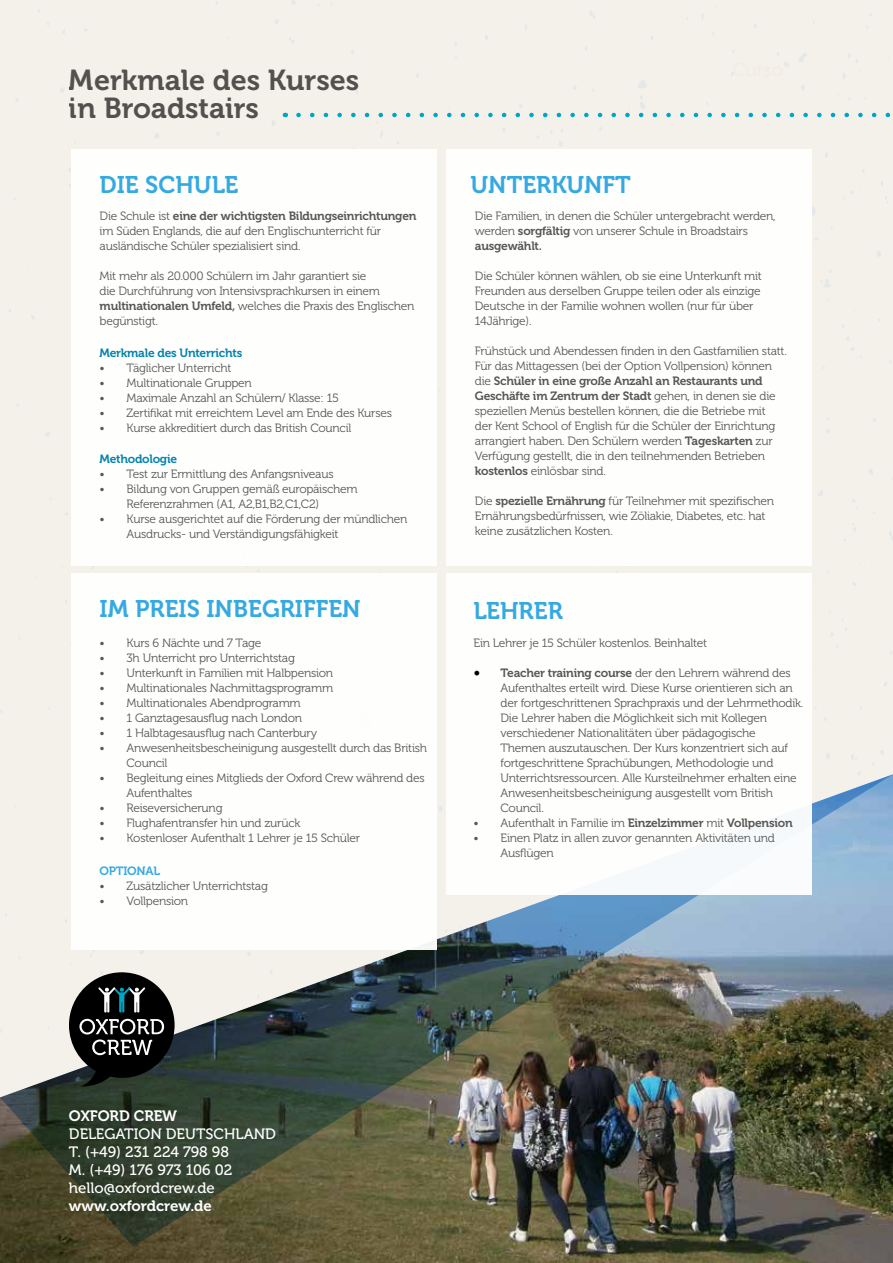
<style>
.page{position:relative;width:893px;height:1263px;background:#fff}
.page>*{position:absolute;margin:0;border:0;box-sizing:border-box;transform-origin:0 0}
.t1{font:28.8px/28.5px "Museo 700";color:#575756}
.t2{font:24px "Museo 700";color:#36a9e1}
.t3{font:15px/18px "Museo 500";color:#fff}
.t4{font:15px "Museo 700";color:#fff}
.t5{font:12px/15px "Museo 300";letter-spacing:-.02em;color:#575756}
.t6{font:12px/15px "Museo 700";letter-spacing:-.02em;color:#575756}
.t7{font:12px "Museo 700";letter-spacing:-.02em;color:#0082ae}
.t8{font:12px "Museo 700";letter-spacing:-.02em;color:#36a9e1}
.s1{font-family:"Museo 300"}
.s2{font-family:"Museo 700"}
.s3{font-family:"Minion Pro";font-size:18px;color:#000}
</style>
<div class="page">
<div style="left:0;top:0;width:893px;height:774px;background:#f4f0ea"></div>
<img style="left:0;top:1246px;width:893px;height:17px">
<img style="left:0;top:774px;width:893px;height:472px">
<svg style="left:69px;top:972px;width:106px;height:116px;background:#3c3f3e"></svg>
<svg style="left:298px;top:113px;width:595px;height:4px;background:#b0dbdf"></svg>
<div style="left:446px;top:149px;width:366px;height:417px;background:#fff"></div>
<div style="left:71px;top:149px;width:366px;height:417px;background:#fff"></div>
<div style="left:446px;top:573px;width:366px;height:321px;background:#fff"></div>
<div style="left:71px;top:573px;width:366px;height:377px;background:#fff"></div>
<h1 class="t1" style="left:69px;top:66px;width:292px">Merkmale des Kurses in Broadstairs</h1>
<h2 class="t2" style="left:100px;top:171px;width:140px">DIE SCHULE</h2>
<h2 class="t2" style="left:471px;top:171px;width:162px">UNTERKUNFT</h2>
<p class="t6" style="left:100px;top:209px;width:318px"><span class="s1">Die Schule ist</span> eine der wichtigsten Bildungseinrichtungen</p>
<p class="t5" style="left:100px;top:224px;width:283px">im Süden Englands, die auf den Englischunterricht für ausländische Schüler spezialisiert sind.</p>
<p class="t5" style="left:100px;top:269px;width:316px">Mit mehr als 20.000 Schülern im Jahr garantiert sie<br>die Durchführung von Intensivsprachkursen in einem <span class="s2">multinationalen Umfeld,</span> welches die Praxis des Englischen begünstigt.</p>
<p class="t7" style="left:100px;top:346px;width:144px">Merkmale des Unterrichts</p>
<p class="t5" style="left:100px;top:360px;width:133px">• Täglicher Unterricht</p>
<p class="t5" style="left:100px;top:375px;width:154px">• Multinationale Gruppen</p>
<p class="t5" style="left:100px;top:390px;width:241px">• Maximale Anzahl an Schülern/ Klasse: 15</p>
<p class="t5" style="left:100px;top:405px;width:294px">• Zertifikat mit erreichtem Level am Ende des Kurses</p>
<p class="t5" style="left:100px;top:420px;width:253px">• Kurse akkreditiert durch das British Council</p>
<p class="t7" style="left:100px;top:452px;width:79px">Methodologie</p>
<p class="t5" style="left:100px;top:467px;width:236px">• Test zur Ermittlung des Anfangsniveaus</p>
<p class="t5" style="left:127px;top:482px;width:233px;text-indent:-27px">• Bildung von Gruppen gemäß europäischem<br>Referenzrahmen (A1, A2,B1,B2,C1,C2)</p>
<p class="t5" style="left:127px;top:512px;width:282px;text-indent:-27px">• Kurse ausgerichtet auf die Förderung der mündlichen<br>Ausdrucks- und Verständigungsfähigkeit</p>
<p class="t5" style="left:475px;top:209px;width:302px">Die Familien, in denen die Schüler untergebracht werden, werden <span class="s2">sorgfältig</span> von unserer Schule in Broadstairs</p>
<p class="t6" style="left:475px;top:239px;width:69px">ausgewählt.</p>
<p class="t5" style="left:475px;top:269px;width:288px">Die Schüler können wählen, ob sie eine Unterkunft mit Freunden aus derselben Gruppe teilen oder als einzige Deutsche in der Familie wohnen wollen (nur für über 14Jährige).</p>
<p class="t5" style="left:475px;top:344px;width:314px">Frühstück und Abendessen finden in den Gastfamilien statt.<br>Für das Mittagessen (bei der Option Vollpension) können</p>
<p class="t6" style="left:475px;top:374px;width:302px"><span class="s1">die</span> Schüler in eine große Anzahl an Restaurants und<br>Geschäfte im Zentrum der Stadt <span class="s1">gehen, in denen sie die</span></p>
<p class="t5" style="left:475px;top:404px;width:302px">speziellen Menüs bestellen können, die die Betriebe mit der Kent School of English für die Schüler der Einrichtung arrangiert haben. Den Schülern werden <span class="s2">Tageskarten</span> zur Verfügung gestellt, die in den teilnehmenden Betrieben <span class="s2">kostenlos</span> einlösbar sind.</p>
<p class="t5" style="left:475px;top:494px;width:301px">Die <span class="s2">spezielle Ernährung</span> für Teilnehmer mit spezifischen<br>Ernährungsbedürfnissen, wie Zöliakie, Diabetes, etc. hat keine zusätzlichen Kosten.</p>
<h2 class="t2" style="left:100px;top:596px;width:263px">IM PREIS INBEGRIFFEN</h2>
<h2 class="t2" style="left:474px;top:598px;width:91px">LEHRER</h2>
<p class="t5" style="left:100px;top:636px;width:163px">• Kurs 6 Nächte und 7 Tage</p>
<p class="t5" style="left:100px;top:651px;width:197px">• 3h Unterricht pro Unterrichtstag</p>
<p class="t5" style="left:100px;top:666px;width:235px">• Unterkunft in Familien mit Halbpension</p>
<p class="t5" style="left:100px;top:681px;width:235px">• Multinationales Nachmittagsprogramm</p>
<p class="t5" style="left:100px;top:696px;width:203px">• Multinationales Abendprogramm</p>
<p class="t5" style="left:100px;top:711px;width:204px">• 1 Ganztagesausflug nach London</p>
<p class="t5" style="left:100px;top:726px;width:219px">• 1 Halbtagesausflug nach Canterbury</p>
<p class="t5" style="left:127px;top:741px;width:302px;text-indent:-27px">• Anwesenheitsbescheinigung ausgestellt durch das British<br>Council</p>
<p class="t5" style="left:127px;top:771px;width:300px;text-indent:-27px">• Begleitung eines Mitglieds der Oxford Crew während des<br>Aufenthaltes</p>
<p class="t5" style="left:100px;top:801px;width:125px">• Reiseversicherung</p>
<p class="t5" style="left:100px;top:816px;width:202px">• Flughafentransfer hin und zurück</p>
<p class="t5" style="left:100px;top:831px;width:262px">• Kostenloser Aufenthalt 1 Lehrer je 15 Schüler</p>
<p class="t8" style="left:100px;top:864px;width:62px">OPTIONAL</p>
<p class="t5" style="left:100px;top:879px;width:170px">• Zusätzlicher Unterrichtstag</p>
<p class="t5" style="left:100px;top:894px;width:90px">• Vollpension</p>
<p class="t5" style="left:474px;top:635px;width:235px">Ein Lehrer je 15 Schüler kostenlos. Beinhaltet</p>
<p class="t5" style="left:501px;top:665px;width:304px;text-indent:-27px"><span class="s3">•</span> <span class="s2">Teacher training course</span> der den Lehrern während des Aufenthaltes erteilt wird. Diese Kurse orientieren sich an der fortgeschrittenen Sprachpraxis und der Lehrmethodik.<br>Die Lehrer haben die Möglichkeit sich mit Kollegen verschiedener Nationalitäten über pädagogische Themen auszutauschen. Der Kurs konzentriert sich auf fortgeschrittene Sprachübungen, Methodologie und Unterrichtsressourcen. Alle Kursteilnehmer erhalten eine Anwesenheitsbescheinigung ausgestellt vom British Council.</p>
<p class="t5" style="left:474px;top:815px;width:321px">• Aufenthalt in Familie im <span class="s2">Einzelzimmer</span> mit <span class="s2">Vollpension</span></p>
<p class="t5" style="left:501px;top:830px;width:276px;text-indent:-27px">• Einen Platz in allen zuvor genannten Aktivitäten und<br>Ausflügen</p>
<p class="t4" style="left:69px;top:1107px;width:110px">OXFORD CREW</p>
<p class="t3" style="left:69px;top:1125px;width:209px">DELEGATION DEUTSCHLAND<br>T. (+49) 231 224 798 98<br>M. (+49) 176 973 106 02 hello@oxfordcrew.de</p>
<p class="t4" style="left:69px;top:1197px;width:144px">www.oxfordcrew.de</p>
</div>
